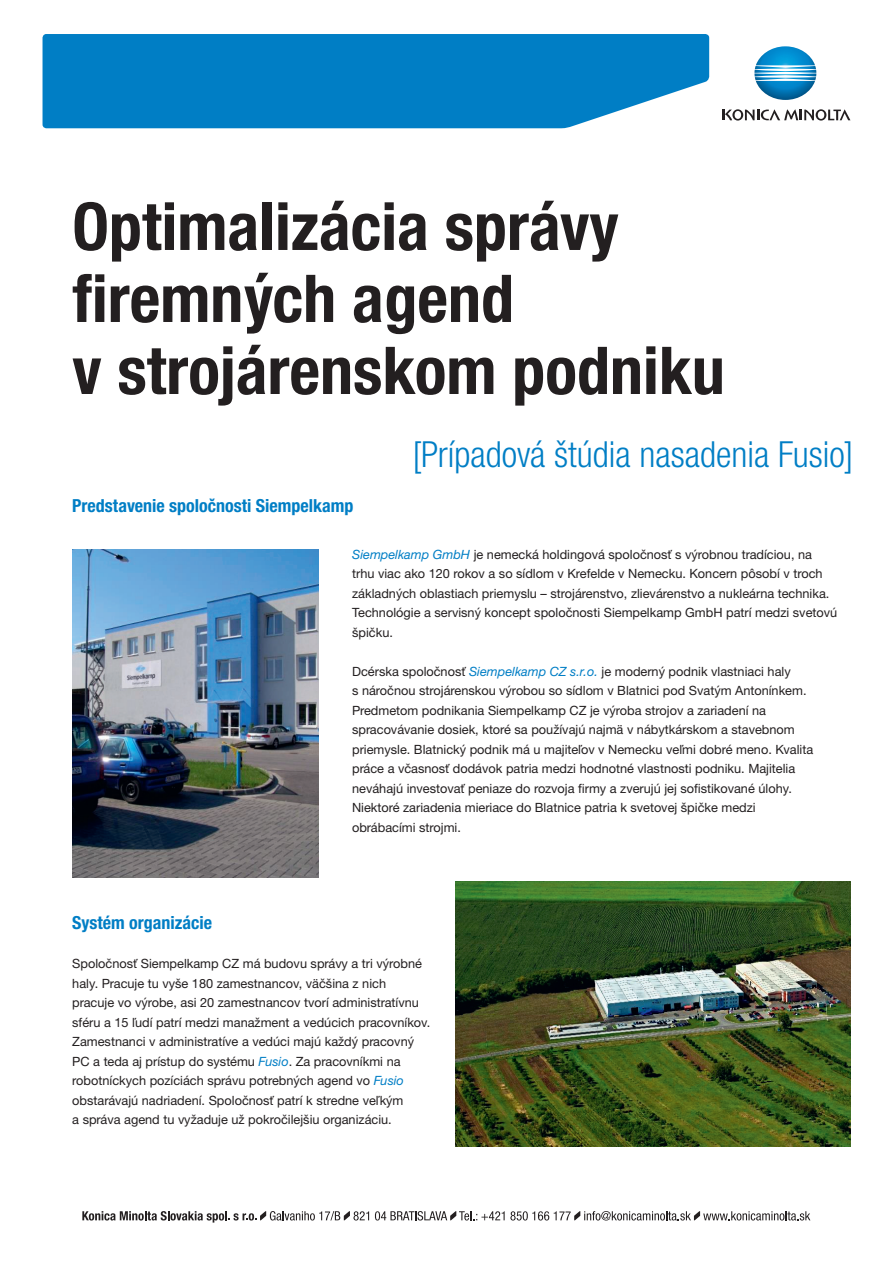
<style>
.page{position:relative;width:893px;height:1263px;background:#fff}
.page>*{position:absolute;margin:0;border:0;box-sizing:border-box;transform-origin:0 0}
.t1{font:700 condensed 66px/72px "Helvetica Neue LTW1 G";color:#231f20}
.t2{font:300 condensed 36px "Helvetica Neue LTW1 G";color:#007ec5}
.t3{font:700 condensed 18px "Helvetica Neue LTW1 G";color:#007ec5}
.t4{font:12.75px/19.5px "Helvetica Neue LTW1 G";color:#231f20}
.s1{font-style:italic;color:#007ec5}
</style>
<div class="page">
<div style="left:43px;top:34px;width:666px;height:94px;background:#007ec5"></div>
<img style="left:754px;top:46px;width:62px;height:54px">
<svg style="left:722px;top:109px;width:128px;height:12px"></svg>
<svg style="left:82px;top:1211px;width:287px;height:11px"></svg>
<svg style="left:375px;top:1211px;width:435px;height:9px"></svg>
<img style="left:72px;top:550px;width:246px;height:327px">
<img style="left:455px;top:881px;width:395px;height:265px">
<h1 class="t1" style="left:72px;top:197px;width:654px">Optimalizácia správy firemných agend<br>v strojárenskom podniku</h1>
<h2 class="t2" style="left:412px;top:441px;width:443px">[Prípadová štúdia nasadenia Fusio]</h2>
<h3 class="t3" style="left:72px;top:499px;width:283px">Predstavenie spoločnosti Siempelkamp</h3>
<p class="t4" style="left:352px;top:546px;width:487px"><span class="s1">Siempelkamp GmbH</span> je nemecká holdingová spoločnosť s výrobnou tradíciou, na trhu viac ako 120 rokov a so sídlom v Krefelde v Nemecku. Koncern pôsobí v troch základných oblastiach priemyslu – strojárenstvo, zlievárenstvo a nukleárna technika.<br>Technológie a servisný koncept spoločnosti Siempelkamp GmbH patrí medzi svetovú špičku.</p>
<p class="t4" style="left:352px;top:663px;width:463px">Dcérska spoločnosť <span class="s1">Siempelkamp CZ s.r.o.</span> je moderný podnik vlastniaci haly<br>s náročnou strojárenskou výrobou so sídlom v Blatnici pod Svatým Antonínkem.<br>Predmetom podnikania Siempelkamp CZ je výroba strojov a zariadení na spracovávanie dosiek, ktoré sa používajú najmä v nábytkárskom a stavebnom priemysle. Blatnický podnik má u majiteľov v Nemecku veľmi dobré meno. Kvalita práce a včasnosť dodávok patria medzi hodnotné vlastnosti podniku. Majitelia neváhajú investovať peniaze do rozvoja firmy a zverujú jej sofistikované úlohy.<br>Niektoré zariadenia mieriace do Blatnice patria k svetovej špičke medzi obrábacími strojmi.</p>
<h3 class="t3" style="left:72px;top:916px;width:141px">Systém organizácie</h3>
<p class="t4" style="left:72px;top:955px;width:360px">Spoločnosť Siempelkamp CZ má budovu správy a tri výrobné haly. Pracuje tu vyše 180 zamestnancov, väčšina z nich pracuje vo výrobe, asi 20 zamestnancov tvorí administratívnu sféru a 15 ľudí patrí medzi manažment a vedúcich pracovníkov.<br>Zamestnanci v administratíve a vedúci majú každý pracovný PC a teda aj prístup do systému <span class="s1">Fusio</span>. Za pracovníkmi na robotníckych pozíciách správu potrebných agend vo <span class="s1">Fusio </span>obstarávajú nadriadení. Spoločnosť patrí k stredne veľkým<br>a správa agend tu vyžaduje už pokročilejšiu organizáciu.</p>
</div>
